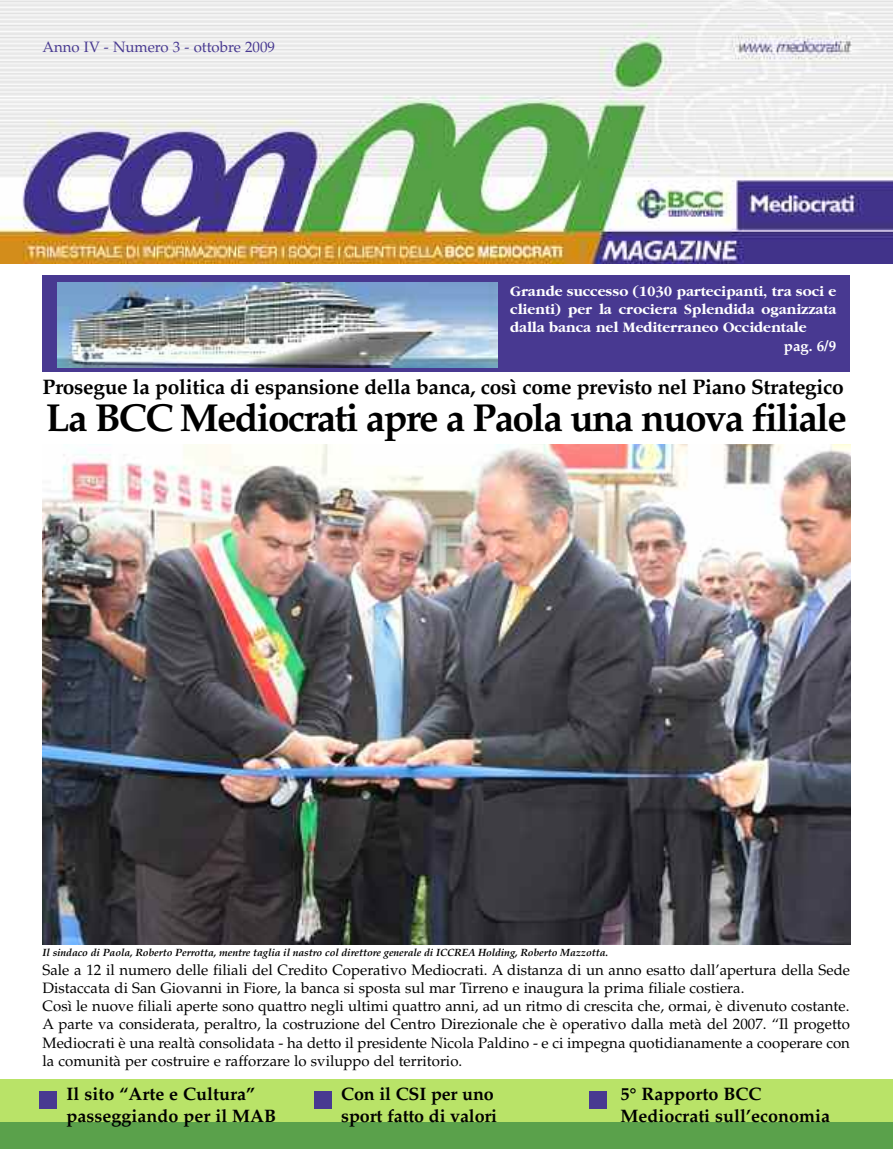
<style>
.page{position:relative;width:893px;height:1149px;background:#fff}
.page>*{position:absolute;margin:0;border:0;box-sizing:border-box;transform-origin:0 0}
.t1{font:700 39px "Palatino";letter-spacing:-.045em;color:#000}
.t2{font:700 21px "Palatino";letter-spacing:-.015em;color:#000}
.t3{font:700 18px/21.9px "Palatino";color:#000}
.t4{font:15px/18.3px "Palatino";color:#000}
.t5{font:700 15px/18px "Garamond";color:#fff;text-align:justify}
.t6{font:15px "Palatino";color:#483991}
.t7{font:700 15px "Palatino";color:#fff}
.t8{font:italic 700 10.5px "Palatino";letter-spacing:-.01em;color:#000}
</style>
<div class="page">
<img style="left:0;top:0;width:893px;height:264px">
<div style="left:0;top:1121px;width:893px;height:27px;background:#5aa14b"></div>
<div style="left:0;top:1078px;width:893px;height:43px;background:#b9e368"></div>
<div style="left:40px;top:1091px;width:17px;height:17px;background:#483991"></div>
<div style="left:314px;top:1091px;width:17px;height:17px;background:#483991"></div>
<div style="left:589px;top:1091px;width:17px;height:17px;background:#483991"></div>
<img style="left:43px;top:444px;width:807px;height:500px">
<div style="left:43px;top:275px;width:807px;height:96px;background:#483991"></div>
<img style="left:58px;top:282px;width:440px;height:85px">
<p class="t6" style="left:43px;top:41px;width:234px">Anno IV - Numero 3 - ottobre 2009</p>
<p class="t5" style="left:510px;top:282px;width:327px">Grande successo (1030 partecipanti, tra soci e clienti) per la crociera Splendida oganizzata dalla banca nel Mediterraneo Occidentale</p>
<p class="t7" style="left:784px;top:340px;width:54px">pag. 6/9</p>
<h2 class="t2" style="left:43px;top:379px;width:803px">Prosegue la politica di espansione della banca, così come previsto nel Piano Strategico</h2>
<h1 class="t1" style="left:46px;top:403px;width:802px">La BCC Mediocrati apre a Paola una nuova filiale</h1>
<p class="t8" style="left:43px;top:947px;width:567px">Il sindaco di Paola, Roberto Perrotta, mentre taglia il nastro col direttore generale di ICCREA Holding, Roberto Mazzotta.</p>
<p class="t4" style="left:43px;top:961px;width:809px">Sale a 12 il numero delle filiali del Credito Coperativo Mediocrati. A distanza di un anno esatto dall’apertura della Sede Distaccata di San Giovanni in Fiore, la banca si sposta sul mar Tirreno e inaugura la prima filiale costiera.<br>Così le nuove filiali aperte sono quattro negli ultimi quattro anni, ad un ritmo di crescita che, ormai, è divenuto costante.<br>A parte va considerata, peraltro, la costruzione del Centro Direzionale che è operativo dalla metà del 2007. “Il progetto Mediocrati è una realtà consolidata - ha detto il presidente Nicola Paldino - e ci impegna quotidianamente a cooperare con la comunità per costruire e rafforzare lo sviluppo del territorio.</p>
<p class="t3" style="left:67px;top:1084px;width:211px">Il sito “Arte e Cultura” passeggiando per il MAB</p>
<p class="t3" style="left:620px;top:1084px;width:211px">5° Rapporto BCC<br>Mediocrati sull’economia</p>
<p class="t3" style="left:341px;top:1084px;width:158px">Con il CSI per uno sport fatto di valori</p>
</div>
